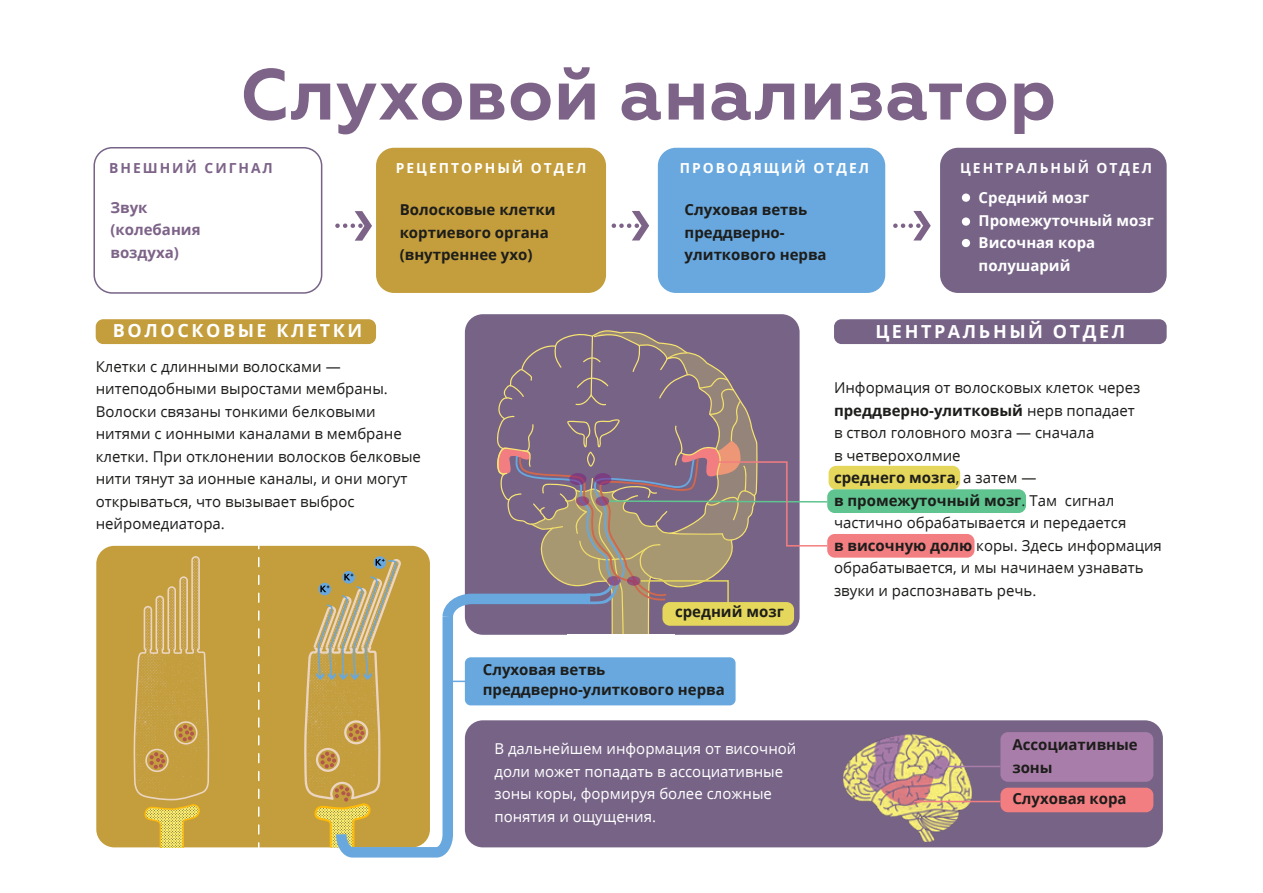
<style>
.page{position:relative;width:1263px;height:893px;background:#fff}
.page>*{position:absolute;margin:0;border:0;box-sizing:border-box;transform-origin:0 0}
.t1{font:700 72.15px "Geometria";letter-spacing:.01em;color:#7d6388}
.t2{font:700 18px "Open Sans";letter-spacing:.145em;color:#fff}
.t3{font:15px/22.5px "Open Sans";color:#1d1d1b}
.t4{font:700 15px/22.5px "Open Sans";color:#1d1d1b}
.t5{font:15px/22.5px "Open Sans";color:#fff}
.t6{font:700 15px/22.5px "Open Sans";color:#fff}
.t7{font:700 15px/22.5px "Open Sans";color:#7d6388}
.t8{font:700 13.8px "Open Sans";letter-spacing:.145em;color:#fff}
.t9{font:700 13.8px "Open Sans";letter-spacing:.145em;color:#7d6388}
.s1{font-weight:700}
</style>
<div class="page">
<div style="left:465px;top:314px;width:334px;height:321px;background:#766386;border-radius:18px"></div>
<div style="left:96px;top:546px;width:334px;height:301px;background:#c49e3d;border-radius:18px"></div>
<div style="left:828px;top:466px;width:132px;height:23px;background:#e5d75c;border-radius:8px"></div>
<div style="left:827px;top:489px;width:199px;height:24px;background:#5fc48f;border-radius:8px"></div>
<div style="left:827px;top:534px;width:147px;height:24px;background:#f37e81;border-radius:8px"></div>
<div style="left:465px;top:720px;width:698px;height:127px;background:#766386;border-radius:18px"></div>
<div style="left:96px;top:319px;width:280px;height:25px;background:#c49e3d;border-radius:8px"></div>
<div style="left:834px;top:319px;width:333px;height:25px;background:#766386;border-radius:8px"></div>
<div style="left:93px;top:147px;width:229px;height:147px;border:2px solid #766386;border-radius:18px"></div>
<div style="left:376px;top:148px;width:230px;height:145px;background:#c49e3d;border-radius:18px"></div>
<div style="left:658px;top:148px;width:227px;height:145px;background:#68a8de;border-radius:18px"></div>
<div style="left:940px;top:148px;width:227px;height:145px;background:#766386;border-radius:18px"></div>
<svg style="left:337px;top:211px;width:35px;height:30px"></svg>
<svg style="left:614px;top:211px;width:35px;height:29px"></svg>
<svg style="left:895px;top:211px;width:36px;height:29px"></svg>
<div style="left:962px;top:194px;width:8px;height:8px;background:#fff;border-radius:50%"></div>
<div style="left:962px;top:217px;width:8px;height:9px;background:#fff;border-radius:50%"></div>
<div style="left:962px;top:239px;width:8px;height:8px;background:#fff;border-radius:50%"></div>
<svg style="left:258px;top:558px;width:1px;height:289px"></svg>
<img style="left:843px;top:735px;width:128px;height:106px">
<div style="left:1000px;top:732px;width:153px;height:50px;background:#a97da9;border-radius:8px"></div>
<div style="left:1000px;top:788px;width:153px;height:24px;background:#f37e81;border-radius:8px"></div>
<hr style="left:945px;top:766px;width:55px;height:1px;background:#a97da9">
<hr style="left:914px;top:801px;width:86px;height:1px;background:#f37e81">
<svg style="left:133px;top:556px;width:76px;height:292px"></svg>
<svg style="left:304px;top:330px;width:525px;height:528px"></svg>
<h1 class="t1" style="left:240px;top:52px;width:817px">Слуховой анализатор</h1>
<p class="t9" style="left:109px;top:158px;width:165px">ВНЕШНИЙ СИГНАЛ</p>
<p class="t8" style="left:396px;top:158px;width:192px">РЕЦЕПТОРНЫЙ ОТДЕЛ</p>
<p class="t8" style="left:680px;top:158px;width:191px">ПРОВОДЯЩИЙ ОТДЕЛ</p>
<p class="t8" style="left:960px;top:158px;width:194px">ЦЕНТРАЛЬНЫЙ ОТДЕЛ</p>
<p class="t7" style="left:110px;top:196px;width:92px">Звук (колебания воздуха)</p>
<p class="t6" style="left:978px;top:186px;width:177px">Средний мозг<br>Промежуточный мозг<br>Височная кора полушарий</p>
<p class="t4" style="left:400px;top:198px;width:157px">Волосковые клетки кортиевого органа (внутреннее ухо)</p>
<p class="t4" style="left:685px;top:198px;width:144px">Слуховая ветвь преддверно&shy;улиткового нерва</p>
<p class="t2" style="left:113px;top:318px;width:251px">ВОЛОСКОВЫЕ КЛЕТКИ</p>
<p class="t2" style="left:875px;top:318px;width:251px">ЦЕНТРАЛЬНЫЙ ОТДЕЛ</p>
<p class="t3" style="left:96px;top:355px;width:327px">Клетки с длинными волосками — нитеподобными выростами мембраны.<br>Волоски связаны тонкими белковыми нитями с ионными каналами в мембране клетки. При отклонении волосков белковые нити тянут за ионные каналы, и они могут открываться, что вызывает выброс нейромедиатора.</p>
<p class="t4" style="left:675px;top:600px;width:110px">средний мозг</p>
<p class="t4" style="left:483px;top:660px;width:244px;line-height:19.5px">Слуховая ветвь преддверно-улиткового нерва</p>
<p class="t5" style="left:494px;top:737px;width:304px">В дальнейшем информация от височной доли может попадать в ассоциативные зоны коры, формируя более сложные понятия и ощущения.</p>
<p class="t3" style="left:834px;top:376px;width:329px">Информация от волосковых клеток через <span class="s1">преддверно-улитковый</span> нерв попадает<br>в ствол головного мозга — сначала<br>в четверохолмие<br><span class="s1">среднего мозга</span>, а затем —<br><span class="s1">в промежуточный мозг</span>. Там сигнал частично обрабатывается и передается<br><span class="s1">в височную долю</span> коры. Здесь информация обрабатывается, и мы начинаем узнавать звуки и распознавать речь.</p>
<p class="t4" style="left:1012px;top:733px;width:127px">Ассоциативные зоны</p>
<p class="t4" style="left:1012px;top:787px;width:116px">Слуховая кора</p>
</div>
